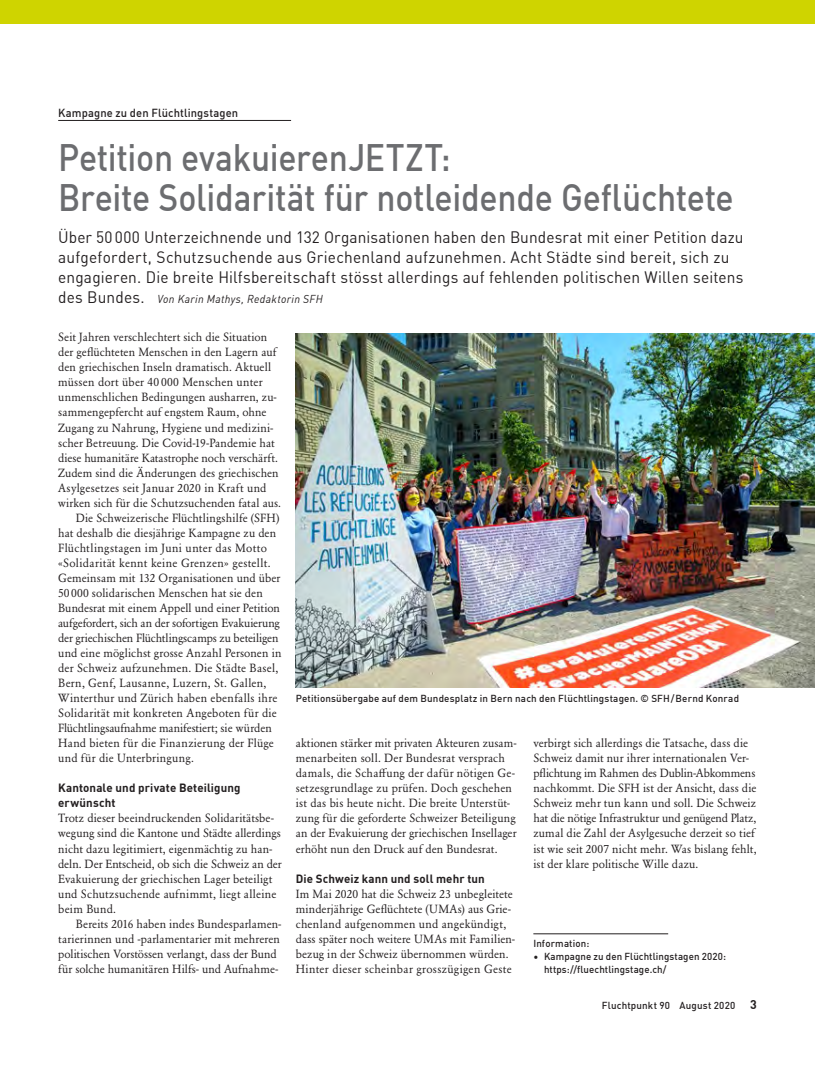
<style>
.page{position:relative;width:815px;height:1081px;background:#fff}
.page>*{position:absolute;margin:0;border:0;box-sizing:border-box;transform-origin:0 0}
.t1{font:500 37.5px/40px "DIN Offc";letter-spacing:-.01em;color:#6c6d70;scale:.9 1}
.t2{font:16.25px/20px "DIN Offc";letter-spacing:.01em;color:#231f20;scale:.95 1}
.t3{font:11.75px/15px "Garamond BE Pro";letter-spacing:.01em;color:#231f20}
.t4{font:11.75px "Garamond BE Pro";letter-spacing:.03em;color:#231f20}
.t5{font:700 11.75px/15px "DIN Offc";letter-spacing:.01em;color:#231f20}
.t6{font:11.75px "Garamond BE Pro";letter-spacing:-.015em;color:#231f20}
.t7{font:11.75px "Garamond BE Pro";letter-spacing:-.01em;color:#231f20}
.t8{font:500 11.5px "DIN Offc";letter-spacing:.01em;color:#231f20}
.t9{font:italic 11.25px "DIN Offc";letter-spacing:.035em;color:#231f20;scale:.95 1}
.t10{font:500 10px/13.1px "DIN Offc";letter-spacing:.015em;color:#231f20}
.s1{font-style:normal;font-size:16.25px}
.s2{font-weight:700;font-size:12.5px}
</style>
<div class="page">
<hr style="left:533px;top:933px;width:135px;height:1px;background:#231f20">
<div style="left:0;top:0;width:815px;height:23px;background:#cfd400"></div>
<hr style="left:58px;top:120px;width:233px;height:1px;background:#231f20">
<img style="left:296px;top:333px;width:519px;height:354px">
<p class="t8" style="left:58px;top:105px;width:181px">Kampagne zu den Flüchtlingstagen</p>
<h1 class="t1" style="left:58px;top:137px;width:752px">Petition evakuierenJETZT:<br>Breite Solidarität für notleidende Geflüchtete</h1>
<p class="t2" style="left:58px;top:227px;width:723px">Über 50 000 Unterzeichnende und 132 Organisationen haben den Bundesrat mit einer Petition dazu aufgefordert, Schutzsuchende aus Griechenland aufzunehmen. Acht Städte sind bereit, sich zu engagieren. Die breite Hilfsbereitschaft stösst allerdings auf fehlenden politischen Willen seitens</p>
<p class="t9" style="left:58px;top:292px;width:280px"><span class="s1">des Bundes.</span> Von Karin Mathys, Redaktorin SFH</p>
<p class="t3" style="left:58px;top:330px;width:210px">Seit Jahren verschlechtert sich die Situation</p>
<p class="t3" style="left:58px;top:345px;width:220px">der geflüchteten Menschen in den Lagern auf</p>
<p class="t3" style="left:58px;top:360px;width:214px">den griechischen Inseln dramatisch. Aktuell</p>
<p class="t3" style="left:58px;top:375px;width:206px">müssen dort über 40 000 Menschen unter</p>
<p class="t3" style="left:58px;top:390px;width:220px">unmenschlichen Bedingungen ausharren, zu-</p>
<p class="t3" style="left:58px;top:405px;width:210px">sammengepfercht auf engstem Raum, ohne</p>
<p class="t3" style="left:58px;top:420px;width:217px">Zugang zu Nahrung, Hygiene und medizini-</p>
<p class="t3" style="left:58px;top:435px;width:218px">scher Betreuung. Die Covid-19-Pandemie hat</p>
<p class="t3" style="left:58px;top:450px;width:221px">diese humanitäre Katastrophe noch verschärft.</p>
<p class="t3" style="left:58px;top:465px;width:222px">Zudem sind die Änderungen des griechischen</p>
<p class="t3" style="left:58px;top:480px;width:210px">Asylgesetzes seit Januar 2020 in Kraft und</p>
<p class="t3" style="left:58px;top:495px;width:224px">wirken sich für die Schutzsuchenden fatal aus.</p>
<p class="t3" style="left:76px;top:510px;width:205px">Die Schweizerische Flüchtlingshilfe (SFH)</p>
<p class="t3" style="left:58px;top:525px;width:219px">hat deshalb die diesjährige Kampagne zu den</p>
<p class="t4" style="left:58px;top:540px;width:210px">Flüchtlingstagen im Juni unter das Motto</p>
<p class="t4" style="left:58px;top:555px;width:214px">«Solidarität kennt keine Grenzen» gestellt.</p>
<p class="t3" style="left:58px;top:570px;width:224px">Gemeinsam mit 132 Organisationen und über</p>
<p class="t3" style="left:58px;top:585px;width:206px">50 000 solidarischen Menschen hat sie den</p>
<p class="t3" style="left:58px;top:600px;width:223px">Bundesrat mit einem Appell und einer Petition</p>
<p class="t6" style="left:58px;top:615px;width:223px">aufgefordert, sich an der sofortigen Evakuierung</p>
<p class="t7" style="left:58px;top:630px;width:222px">der griechischen Flüchtlingscamps zu beteiligen</p>
<p class="t3" style="left:58px;top:645px;width:225px">und eine möglichst grosse Anzahl Personen in</p>
<p class="t3" style="left:58px;top:660px;width:222px">der Schweiz aufzunehmen. Die Städte Basel,</p>
<p class="t3" style="left:58px;top:675px;width:210px">Bern, Genf, Lausanne, Luzern, St. Gallen,</p>
<p class="t3" style="left:58px;top:690px;width:221px">Winterthur und Zürich haben ebenfalls ihre</p>
<p class="t3" style="left:58px;top:705px;width:220px">Solidarität mit konkreten Angeboten für die</p>
<p class="t3" style="left:58px;top:720px;width:215px">Flüchtlingsaufnahme manifestiert; sie würden</p>
<p class="t3" style="left:58px;top:735px;width:217px">Hand bieten für die Finanzierung der Flüge</p>
<p class="t3" style="left:58px;top:750px;width:137px">und für die Unterbringung.</p>
<p class="t5" style="left:58px;top:780px;width:184px">Kantonale und private Beteiligung erwünscht</p>
<p class="t3" style="left:58px;top:811px;width:225px">Trotz dieser beeindruckenden Solidaritätsbe&shy;wegung sind die Kantone und Städte allerdings nicht dazu legitimiert, eigenmächtig zu han&shy;deln. Der Entscheid, ob sich die Schweiz an der Evakuierung der griechischen Lager beteiligt und Schutzsuchende aufnimmt, liegt alleine beim Bund.</p>
<p class="t3" style="left:58px;top:916px;width:224px;text-indent:18px">Bereits 2016 haben indes Bundesparlamen&shy;tarierinnen und -parlamentarier mit mehreren politischen Vorstössen verlangt, dass der Bund für solche humanitären Hilfs- und Aufnahme-</p>
<p class="t10" style="left:296px;top:692px;width:445px">Petitionsübergabe auf dem Bundesplatz in Bern nach den Flüchtlingstagen. © SFH/Bernd Konrad</p>
<p class="t3" style="left:296px;top:735px;width:222px">aktionen stärker mit privaten Akteuren zusam&shy;menarbeiten soll. Der Bundesrat versprach damals, die Schaffung der dafür nötigen Ge&shy;setzesgrundlage zu prüfen. Doch geschehen ist das bis heute nicht. Die breite Unterstüt&shy;zung für die geforderte Schweizer Beteiligung an der Evakuierung der griechischen Insellager erhöht nun den Druck auf den Bundesrat.</p>
<p class="t5" style="left:296px;top:871px;width:191px">Die Schweiz kann und soll mehr tun</p>
<p class="t3" style="left:296px;top:886px;width:221px">Im Mai 2020 hat die Schweiz 23 unbegleitete minderjährige Geflüchtete (UMAs) aus Grie&shy;chenland aufgenommen und angekündigt, dass später noch weitere UMAs mit Familien&shy;bezug in der Schweiz übernommen würden.<br>Hinter dieser scheinbar grosszügigen Geste</p>
<p class="t3" style="left:533px;top:735px;width:225px">verbirgt sich allerdings die Tatsache, dass die Schweiz damit nur ihrer internationalen Ver&shy;pflichtung im Rahmen des Dublin-Abkommens nachkommt. Die SFH ist der Ansicht, dass die Schweiz mehr tun kann und soll. Die Schweiz hat die nötige Infrastruktur und genügend Platz, zumal die Zahl der Asylgesuche derzeit so tief ist wie seit 2007 nicht mehr. Was bislang fehlt, ist der klare politische Wille dazu.</p>
<p class="t10" style="left:533px;top:936px;width:58px">Information:</p>
<p class="t10" style="left:544px;top:949px;width:183px;text-indent:-11px">• Kampagne zu den Flüchtlingstagen 2020: https://fluechtlingstage.ch/</p>
<p class="t10" style="left:602px;top:999px;width:156px">Fluchtpunkt 90 August 2020 <span class="s2">3</span></p>
</div>
